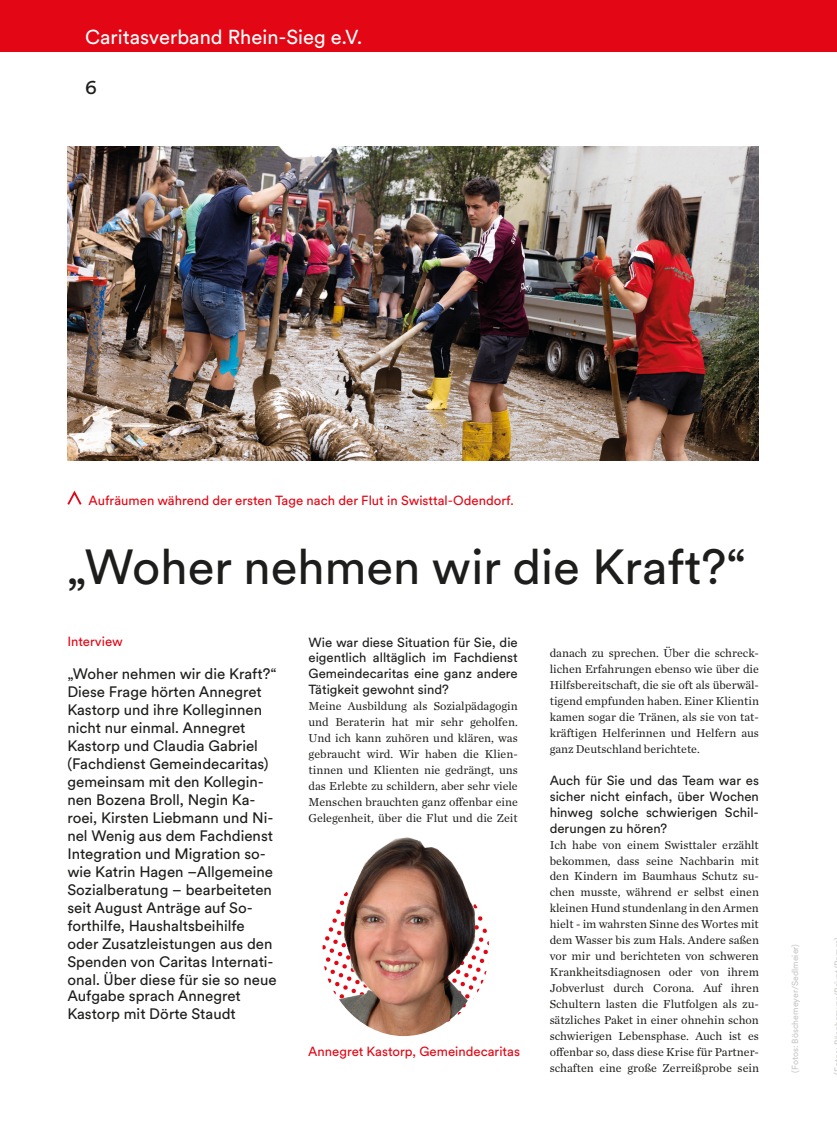
<style>
.page{position:relative;width:837px;height:1138px;background:#fff}
.page>*{position:absolute;margin:0;border:0;box-sizing:border-box;transform-origin:0 0}
.t1{font:48.75px "Circular XX";color:#1d1d1b}
.t2{font:20px "Circular XX";color:#fff}
.t3{font:20px "Circular XX";color:#1d1d1b}
.t4{font:15px/18px "Circular XX";color:#1d1d1b}
.t5{font:13.12px/16px "Circular XX";color:#1d1d1b;text-align:justify}
.t6{font:13.12px "Circular XX";color:#e30614}
.t7{font:12px/16px "Chronicle Text G1";color:#1d1d1b;text-align:justify}
.t8{font:8.75px "Circular XX";color:#c7c7c6}
</style>
<div class="page">
<div style="left:822px;top:0;width:14px;height:51px;background:#e30614"></div>
<div style="left:0;top:0;width:828px;height:51px;background:#e30614"></div>
<svg style="left:418px;top:460px;width:215px;height:1px"></svg>
<img style="left:67px;top:147px;width:691px;height:313px">
<img style="left:322px;top:837px;width:165px;height:199px">
<svg style="left:67px;top:490px;width:15px;height:15px"></svg>
<h2 class="t2" style="left:85px;top:24px;width:278px">Caritasverband Rhein-Sieg e.V.</h2>
<h2 class="t3" style="left:85px;top:73px;width:13px">6</h2>
<p class="t6" style="left:88px;top:491px;width:426px">Aufräumen während der ersten Tage nach der Flut in Swisttal-Odendorf.</p>
<p class="t1" style="left:66px;top:534px;width:681px">„Woher nehmen wir die Kraft?“</p>
<p class="t6" style="left:67px;top:632px;width:57px">Interview</p>
<p class="t4" style="left:67px;top:664px;width:211px">„Woher nehmen wir die Kraft?“<br>Diese Frage hörten Annegret<br>Kastorp und ihre Kolleginnen nicht nur einmal. Annegret<br>Kastorp und Claudia Gabriel (Fachdienst Gemeindecaritas) gemeinsam mit den Kollegin&shy;nen Bozena Broll, Negin Ka&shy;roei, Kirsten Liebmann und Ni&shy;nel Wenig aus dem Fachdienst<br>Integration und Migration so&shy;wie Katrin Hagen –Allgemeine<br>Sozialberatung – bearbeiteten seit August Anträge auf So&shy;forthilfe, Haushaltsbeihilfe oder Zusatzleistungen aus den<br>Spenden von Caritas Internati&shy;onal. Über diese für sie so neue</p>
<p class="t4" style="left:67px;top:986px;width:175px">Aufgabe sprach Annegret<br>Kastorp mit Dörte Staudt</p>
<p class="t5" style="left:308px;top:633px;width:211px">Wie war diese Situation für Sie, die eigentlich alltäglich im Fachdienst Gemeindecaritas eine ganz andere Tätigkeit gewohnt sind?</p>
<p class="t7" style="left:308px;top:697px;width:211px">Meine Ausbildung als Sozialpädagogin und Beraterin hat mir sehr geholfen.<br>Und ich kann zuhören und klären, was gebraucht wird. Wir haben die Klien&shy;tinnen und Klienten nie gedrängt, uns das Erlebte zu schildern, aber sehr viele Menschen brauchten ganz offenbar eine Gelegenheit, über die Flut und die Zeit</p>
<p class="t6" style="left:308px;top:1042px;width:213px">Annegret Kastorp, Gemeindecaritas</p>
<p class="t7" style="left:549px;top:644px;width:211px">danach zu sprechen. Über die schreck&shy;lichen Erfahrungen ebenso wie über die Hilfsbereitschaft, die sie oft als überwäl&shy;tigend empfunden haben. Einer Klientin kamen sogar die Tränen, als sie von tat&shy;kräftigen Helferinnen und Helfern aus ganz Deutschland berichtete.</p>
<p class="t5" style="left:549px;top:771px;width:211px">Auch für Sie und das Team war es sicher nicht einfach, über Wochen hinweg solche schwierigen Schil&shy;derungen zu hören?</p>
<p class="t7" style="left:549px;top:835px;width:211px">Ich habe von einem Swisttaler erzählt bekommen, dass seine Nachbarin mit den Kindern im Baumhaus Schutz su&shy;chen musste, während er selbst einen kleinen Hund stundenlang in den Armen hielt - im wahrsten Sinne des Wortes mit dem Wasser bis zum Hals. Andere saßen vor mir und berichteten von schweren Krankheitsdiagnosen oder von ihrem Jobverlust durch Corona. Auf ihren Schultern lasten die Flutfolgen als zu&shy;sätzliches Paket in einer ohnehin schon schwierigen Lebensphase. Auch ist es offenbar so, dass diese Krise für Partner&shy;schaften eine große Zerreißprobe sein</p>
<p class="t8" style="left:788px;top:1072px;width:130px;rotate:-90deg">(Fotos: Böschemeyer/Sedlmeier)</p>
</div>
